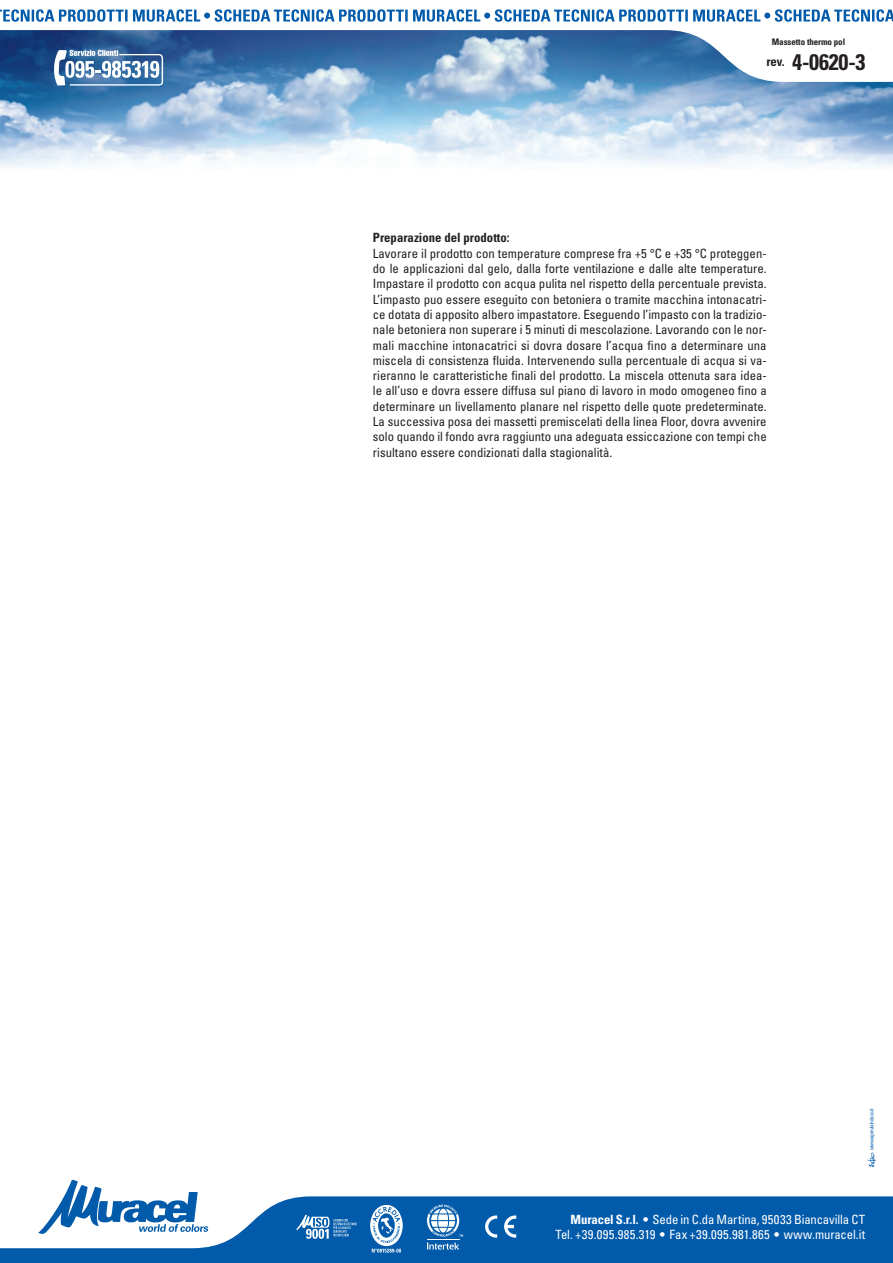
<style>
.page{position:relative;width:893px;height:1263px;background:#fff}
.page>*{position:absolute;margin:0;border:0;box-sizing:border-box;transform-origin:0 0}
.Revisione{font:700 condensed 22.5px "Univers LT Std";color:#231f20}
.Testo_prima_pagina{font:condensed 12.75px/15.3px "Univers LT Std";color:#231f20;text-align:justify}
.t1{font:condensed 12.75px/15.3px "Univers LT Std";color:#fff;text-align:right}
.Testo_prima_pagina-2{font:700 condensed 12.75px "Univers LT Std";color:#231f20}
.Nome_prodotto{font:700 condensed 9px "Univers LT Std";letter-spacing:-.01em;color:#231f20}
.t2{font:condensed 5.25px "Univers LT Std";letter-spacing:-.05em;color:#015aaa}
.s1{font-weight:700}
.s2{font-stretch:normal}
</style>
<div class="page">
<img style="left:0;top:82px;width:893px;height:86px">
<svg style="left:64px;top:1179px;width:134px;height:17px"></svg>
<svg style="left:0;top:1196px;width:893px;height:67px;fill:#015aaa"></svg>
<svg style="left:485px;top:1215px;width:31px;height:22px"></svg>
<svg style="left:296px;top:1215px;width:61px;height:24px"></svg>
<svg style="left:51px;top:82px;width:112px;height:4px"></svg>
<svg style="left:867px;top:1153px;width:9px;height:14px"></svg>
<svg style="left:370px;top:1205px;width:33px;height:47px"></svg>
<svg style="left:0;top:30px;width:893px;height:52px"></svg>
<svg style="left:0;top:9px;width:893px;height:13px"></svg>
<svg style="left:427px;top:1204px;width:36px;height:45px"></svg>
<p class="Nome_prodotto" style="left:772px;top:36px;width:75px">Massetto thermo pol</p>
<p class="Testo_prima_pagina-2" style="left:766px;top:54px;width:20px">rev.</p>
<p class="Revisione" style="left:792px;top:48px;width:75px">4-0620-3</p>
<p class="Testo_prima_pagina-2" style="left:373px;top:230px;width:138px">Preparazione del prodotto:</p>
<p class="Testo_prima_pagina" style="left:373px;top:245px;width:395px">Lavorare il prodotto con temperature comprese fra +5 °C e +35 °C proteggen&shy;do le applicazioni dal gelo, dalla forte ventilazione e dalle alte temperature.<br>Impastare il prodotto con acqua pulita nel rispetto della percentuale prevista.<br>L’impasto puo essere eseguito con betoniera o tramite macchina intonacatri&shy;ce dotata di apposito albero impastatore. Eseguendo l’impasto con la tradizio&shy;nale betoniera non superare i 5 minuti di mescolazione. Lavorando con le nor&shy;mali macchine intonacatrici si dovra dosare l’acqua fino a determinare una miscela di consistenza fluida. Intervenendo sulla percentuale di acqua si va&shy;rieranno le caratteristiche finali del prodotto. La miscela ottenuta sara idea&shy;le all’uso e dovra essere diffusa sul piano di lavoro in modo omogeneo fino a determinare un livellamento planare nel rispetto delle quote predeterminate.<br>La successiva posa dei massetti premiscelati della linea Floor, dovra avvenire solo quando il fondo avra raggiunto una adeguata essiccazione con tempi che risultano essere condizionati dalla stagionalità.</p>
<p class="t2" style="left:868px;top:1150px;width:43px;rotate:-90deg">www.agenziaindaco.it</p>
<p class="t1" style="left:555px;top:1211px;width:311px"><span class="s1">Muracel S.r.l.</span> <span class="s2">•</span> Sede in C.da Martina, 95033 Biancavilla CT<br>Tel. +39.095.985.319 <span class="s2">•</span> Fax +39.095.981.865 <span class="s2">•</span> www.muracel.it</p>
</div>
